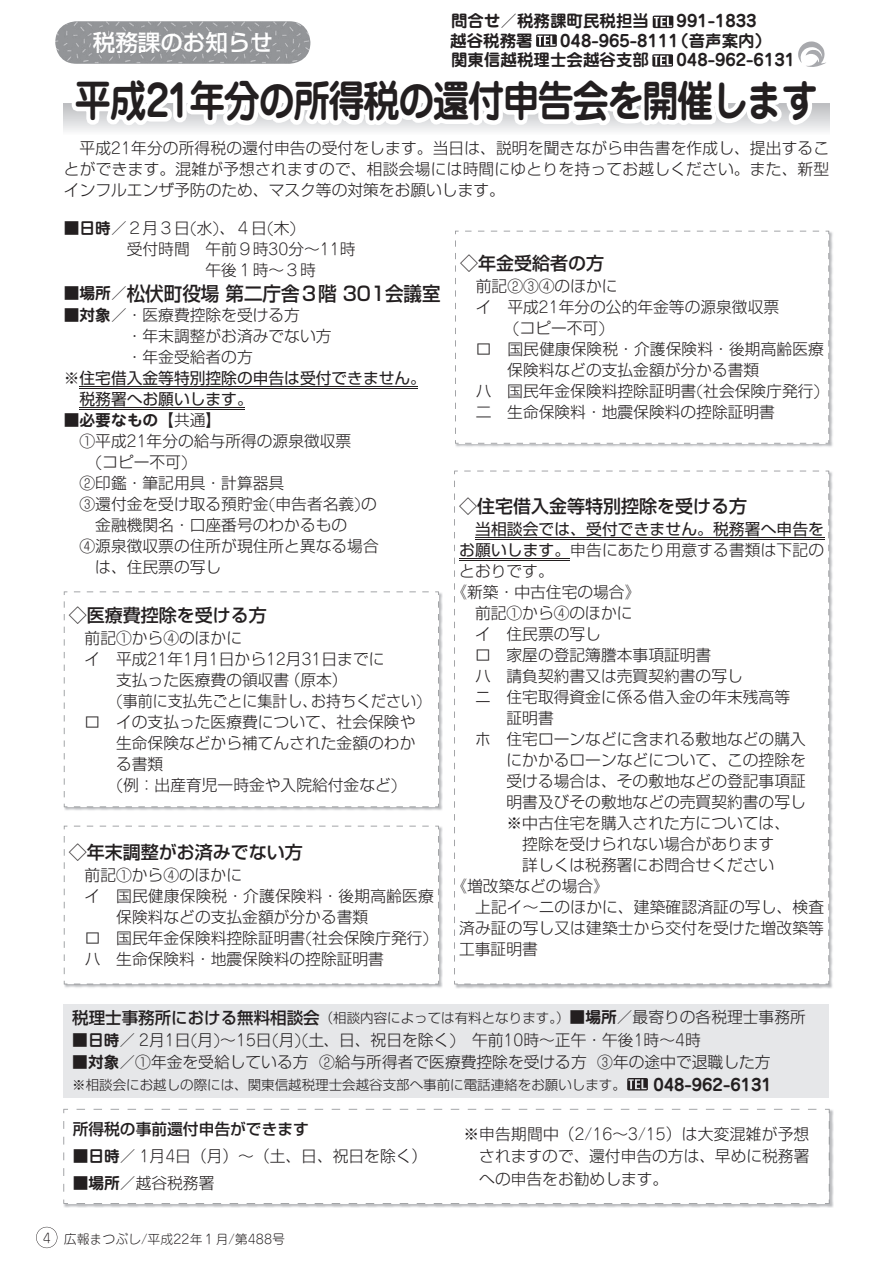
<style>
.page{position:relative;width:893px;height:1263px;background:#fff}
.page>*{position:absolute;margin:0;border:0;box-sizing:border-box;transform-origin:0 0}
.t1{font:700 43.2px "Jun 501 Pro";letter-spacing:-.05em;color:#231f20;scale:.85 1}
.t2{font:500 22.5px "Shin Go Pro";color:#fff}
.t3{font:500 19.5px "Shin Go Pro";color:#231f20;scale:.95 1}
.t4{font:500 18px "Shin Go Pro";color:#231f20}
.t5{font:700 16.5px/19.5px "Jun 501 Pro";color:#231f20}
.t6{font:300 15.75px/21px "Shin Go Pro";color:#231f20;text-align:justify}
.t7{font:15.75px/21px "Shin Go Pro";color:#231f20}
.t8{font:300 15.75px "Shin Go Pro";color:#231f20;scale:.95 1}
.t9{font:500 15.75px "Shin Go Pro";color:#231f20}
.t10{font:700 15.75px "Jun 501 Pro";color:#231f20}
.t11{font:300 13.5px "Shin Go Pro";color:#231f20}
.t12{font:300 12.9px "Jun 101 Pro";color:#231f20}
.s1{font-family:"Jun 101 Pro"}
.s2{font-family:"Jun 501 Pro";font-weight:700}
.s3{font-family:"Jun 501 Pro";font-weight:700;font-size:15.75px}
.s4{font-weight:300;font-size:15.75px}
.s5{font-family:"Shin Go Pro";font-weight:300}
.s6{font-weight:400}
.s7{font-weight:500;font-size:16.5px}
.s8{font-size:15.75px}
</style>
<div class="page">
<svg style="left:536px;top:34px;width:21px;height:13px"></svg>
<svg style="left:653px;top:16px;width:20px;height:12px"></svg>
<img style="left:55px;top:21px;width:255px;height:43px">
<hr style="left:80px;top:386px;width:338px;height:1px;background:#231f20">
<hr style="left:80px;top:389px;width:338px;height:1px;background:#231f20">
<hr style="left:80px;top:407px;width:165px;height:1px;background:#231f20">
<hr style="left:80px;top:410px;width:165px;height:1px;background:#231f20">
<svg style="left:454px;top:471px;width:375px;height:513px"></svg>
<img style="left:455px;top:231px;width:378px;height:216px">
<svg style="left:455px;top:231px;width:374px;height:213px"></svg>
<img style="left:64px;top:826px;width:379px;height:162px">
<svg style="left:64px;top:826px;width:375px;height:158px"></svg>
<img style="left:64px;top:592px;width:379px;height:219px">
<svg style="left:64px;top:591px;width:375px;height:216px"></svg>
<div style="left:64px;top:1004px;width:765px;height:94px;background:#e6e7e9"></div>
<img style="left:63px;top:1109px;width:771px;height:99px">
<svg style="left:63px;top:1109px;width:767px;height:95px"></svg>
<div style="left:64px;top:104px;width:765px;height:31px;background:#f5f5f6"></div>
<svg style="left:67px;top:103px;width:146px;height:25px"></svg>
<svg style="left:213px;top:103px;width:142px;height:25px"></svg>
<svg style="left:355px;top:103px;width:103px;height:25px"></svg>
<svg style="left:458px;top:111px;width:140px;height:17px"></svg>
<svg style="left:598px;top:54px;width:112px;height:74px"></svg>
<svg style="left:710px;top:103px;width:44px;height:1021px"></svg>
<svg style="left:742px;top:42px;width:84px;height:87px"></svg>
<svg style="left:627px;top:1078px;width:21px;height:12px"></svg>
<svg style="left:36px;top:1227px;width:21px;height:21px"></svg>
<h2 class="t2" style="left:93px;top:24px;width:182px">税務課のお知らせ</h2>
<p class="t5" style="left:450px;top:9px;width:346px">問合せ／税務課町民税担当　 991-1833<br>越谷税務署　 048-965-8111（音声案内） 　関東信越税理士会越谷支部　 048-962-6131</p>
<h1 class="t1" style="left:74px;top:67px;width:877px">平成21年分の所得税の還付申告会を開催します</h1>
<p class="t6" style="left:64px;top:135px;width:767px;text-indent:16px">平成<span class="s1">21</span>年分の所得税の還付申告の受付をします。当日は、説明を聞きながら申告書を作成し、提出することができます。混雑が予想されますので、相談会場には時間にゆとりを持ってお越しください。また、新型インフルエンザ予防のため、マスク等の対策をお願いします。</p>
<p class="t6" style="left:64px;top:216px;width:234px"><span class="s2">■日時</span>／<span class="s1">２</span>月<span class="s1">３</span>日<span class="s1">(</span>水<span class="s1">)</span>、<span class="s1">４</span>日<span class="s1">(</span>木<span class="s1">)</span></p>
<p class="t6" style="left:127px;top:237px;width:230px">受付時間 午前<span class="s1">９</span>時<span class="s1">30</span>分～<span class="s1">11</span>時</p>
<p class="t6" style="left:206px;top:258px;width:112px">午後<span class="s1">１</span>時～<span class="s1">３</span>時</p>
<p class="t3" style="left:64px;top:277px;width:398px"><span class="s3">■場所</span><span class="s4">／</span>松伏町役場 第二庁舎３階 301会議室</p>
<p class="t6" style="left:127px;top:303px;width:206px;text-align:left;text-indent:-63px"><span class="s2">■対象</span>／・医療費控除を受ける方<br>・年末調整がお済みでない方・年金受給者の方</p>
<p class="t7" style="left:80px;top:366px;width:348px;text-indent:-16px">※住宅借入金等特別控除の申告は受付できません。税務署へお願いします。</p>
<p class="t10" style="left:64px;top:408px;width:159px">■必要なもの<span class="s5">【共通】</span></p>
<p class="t6" style="left:80px;top:429px;width:273px">①平成<span class="s1">21</span>年分の給与所得の源泉徴収票</p>
<p class="t6" style="left:95px;top:450px;width:94px"><span class="s1">(</span>コピー不可<span class="s1">)</span></p>
<p class="t6" style="left:80px;top:471px;width:206px">②印鑑・筆記用具・計算器具</p>
<p class="t6" style="left:80px;top:492px;width:299px">③還付金を受け取る預貯金<span class="s1">(</span>申告者名義<span class="s1">)</span>の</p>
<p class="t6" style="left:95px;top:513px;width:253px">金融機関名・口座番号のわかるもの</p>
<p class="t6" style="left:80px;top:534px;width:301px">④源泉徴収票の住所が現住所と異なる場合</p>
<p class="t6" style="left:95px;top:555px;width:127px">は、住民票の写し</p>
<p class="t4" style="left:69px;top:600px;width:200px">◇医療費控除を受ける方</p>
<p class="t6" style="left:85px;top:625px;width:159px">前記①から④のほかに</p>
<p class="t6" style="left:85px;top:646px;width:301px">イ 平成<span class="s1">21</span>年<span class="s1">1</span>月<span class="s1">1</span>日から<span class="s1">12</span>月<span class="s1">31</span>日までに</p>
<p class="t6" style="left:116px;top:667px;width:233px">支払った医療費の領収書（原本）</p>
<p class="t8" style="left:116px;top:688px;width:324px"><span class="s1">(</span>事前に支払先ごとに集計し、お持ちください<span class="s1">)</span></p>
<p class="t6" style="left:85px;top:709px;width:332px">ロ イの支払った医療費について、社会保険や</p>
<p class="t6" style="left:116px;top:730px;width:301px">生命保険などから補てんされた金額のわか</p>
<p class="t6" style="left:116px;top:751px;width:49px">る書類</p>
<p class="t6" style="left:116px;top:772px;width:283px"><span class="s1">(</span>例：出産育児一時金や入院給付金など<span class="s1">)</span></p>
<p class="t4" style="left:69px;top:837px;width:236px">◇年末調整がお済みでない方</p>
<p class="t6" style="left:85px;top:863px;width:159px">前記①から④のほかに</p>
<p class="t6" style="left:85px;top:884px;width:351px">イ 国民健康保険税・介護保険料・後期高齢医療</p>
<p class="t6" style="left:116px;top:905px;width:254px">保険料などの支払金額が分かる書類</p>
<p class="t6" style="left:85px;top:926px;width:346px">ロ 国民年金保険料控除証明書<span class="s1">(</span>社会保険庁発行<span class="s1">)</span></p>
<p class="t6" style="left:85px;top:947px;width:301px">ハ 生命保険料・地震保険料の控除証明書</p>
<p class="t4" style="left:460px;top:248px;width:145px">◇年金受給者の方</p>
<p class="t6" style="left:476px;top:274px;width:143px">前記②③④のほかに</p>
<p class="t6" style="left:476px;top:295px;width:305px">イ 平成<span class="s1">21</span>年分の公的年金等の源泉徴収票</p>
<p class="t6" style="left:513px;top:316px;width:94px"><span class="s1">(</span>コピー不可<span class="s1">)</span></p>
<p class="t6" style="left:476px;top:337px;width:350px">ロ 国民健康保険税・介護保険料・後期高齢医療</p>
<p class="t6" style="left:507px;top:358px;width:253px">保険料などの支払金額が分かる書類</p>
<p class="t6" style="left:476px;top:379px;width:346px">ハ 国民年金保険料控除証明書<span class="s1">(</span>社会保険庁発行<span class="s1">)</span></p>
<p class="t6" style="left:476px;top:400px;width:301px">二 生命保険料・地震保険料の控除証明書</p>
<p class="t4" style="left:459px;top:492px;width:289px">◇住宅借入金等特別控除を受ける方</p>
<p class="t7" style="left:475px;top:517px;width:350px">当相談会では、受付できません。税務署へ申告を</p>
<p class="t6" style="left:459px;top:538px;width:366px"><span class="s6">お願いします。</span>申告にあたり用意する書類は下記の</p>
<p class="t6" style="left:459px;top:559px;width:96px">とおりです。</p>
<p class="t6" style="left:451px;top:580px;width:190px">《新築・中古住宅の場合》</p>
<p class="t6" style="left:475px;top:601px;width:159px">前記①から④のほかに</p>
<p class="t6" style="left:475px;top:622px;width:127px">イ 住民票の写し</p>
<p class="t6" style="left:475px;top:643px;width:238px">ロ 家屋の登記簿謄本事項証明書</p>
<p class="t6" style="left:475px;top:664px;width:269px">ハ 請負契約書又は売買契約書の写し</p>
<p class="t6" style="left:475px;top:685px;width:317px">ニ 住宅取得資金に係る借入金の年末残高等</p>
<p class="t6" style="left:507px;top:706px;width:49px">証明書</p>
<p class="t6" style="left:475px;top:727px;width:332px">ホ 住宅ローンなどに含まれる敷地などの購入</p>
<p class="t6" style="left:507px;top:748px;width:301px">にかかるローンなどについて、この控除を</p>
<p class="t6" style="left:507px;top:769px;width:301px">受ける場合は、その敷地などの登記事項証</p>
<p class="t6" style="left:507px;top:790px;width:301px">明書及びその敷地などの売買契約書の写し</p>
<p class="t6" style="left:507px;top:811px;width:285px"><span class="s1">※</span>中古住宅を購入された方については、</p>
<p class="t6" style="left:522px;top:832px;width:254px">控除を受けられない場合があります</p>
<p class="t6" style="left:522px;top:853px;width:254px">詳しくは税務署にお問合せください</p>
<p class="t6" style="left:451px;top:874px;width:159px">《増改築などの場合》</p>
<p class="t6" style="left:475px;top:895px;width:350px">上記イ～ニのほかに、建築確認済証の写し、検査</p>
<p class="t6" style="left:459px;top:916px;width:366px">済み証の写し又は建築士から交付を受けた増改築等</p>
<p class="t6" style="left:459px;top:937px;width:80px">工事証明書</p>
<p class="t11" style="left:72px;top:1006px;width:735px"><span class="s7">税理士事務所における無料相談会</span>（相談内容によっては有料となります。）<span class="s3">■場所</span><span class="s8">／最寄りの各税理士事務所</span></p>
<p class="t6" style="left:72px;top:1027px;width:630px"><span class="s2">■日時</span>／ <span class="s1">2</span>月<span class="s1">1</span>日<span class="s1">(</span>月<span class="s1">)</span>～<span class="s1">15</span>日<span class="s1">(</span>月<span class="s1">)(</span>土、日、祝日を除く<span class="s1">)</span> 午前<span class="s1">10</span>時～正午・午後<span class="s1">1</span>時～<span class="s1">4</span>時</p>
<p class="t6" style="left:72px;top:1050px;width:700px"><span class="s2">■対象</span>／①年金を受給している方 ②給与所得者で医療費控除を受ける方 ③年の途中で退職した方</p>
<p class="t11" style="left:72px;top:1074px;width:555px"><span class="s1">※</span>相談会にお越しの際には、関東信越税理士会越谷支部へ事前に電話連絡をお願いします。</p>
<p class="t5" style="left:653px;top:1074px;width:120px">048-962-6131</p>
<p class="t9" style="left:73px;top:1116px;width:238px">所得税の事前還付申告ができます</p>
<p class="t6" style="left:73px;top:1144px;width:356px"><span class="s2">■日時</span>／ <span class="s1">1</span>月<span class="s1">4</span>日（月）～（土、日、祝日を除く）</p>
<p class="t6" style="left:73px;top:1171px;width:143px"><span class="s2">■場所</span>／越谷税務署</p>
<p class="t6" style="left:479px;top:1120px;width:332px;line-height:22.5px;text-indent:-16px"><span class="s1">※</span>申告期間中（<span class="s1">2/16</span>～<span class="s1">3/15</span>）は大変混雑が予想されますので、還付申告の方は、早めに税務署への申告をお勧めします。</p>
<p class="t12" style="left:43px;top:1229px;width:244px">4 広報まつぶし/平成22年１月/第488号</p>
</div>
